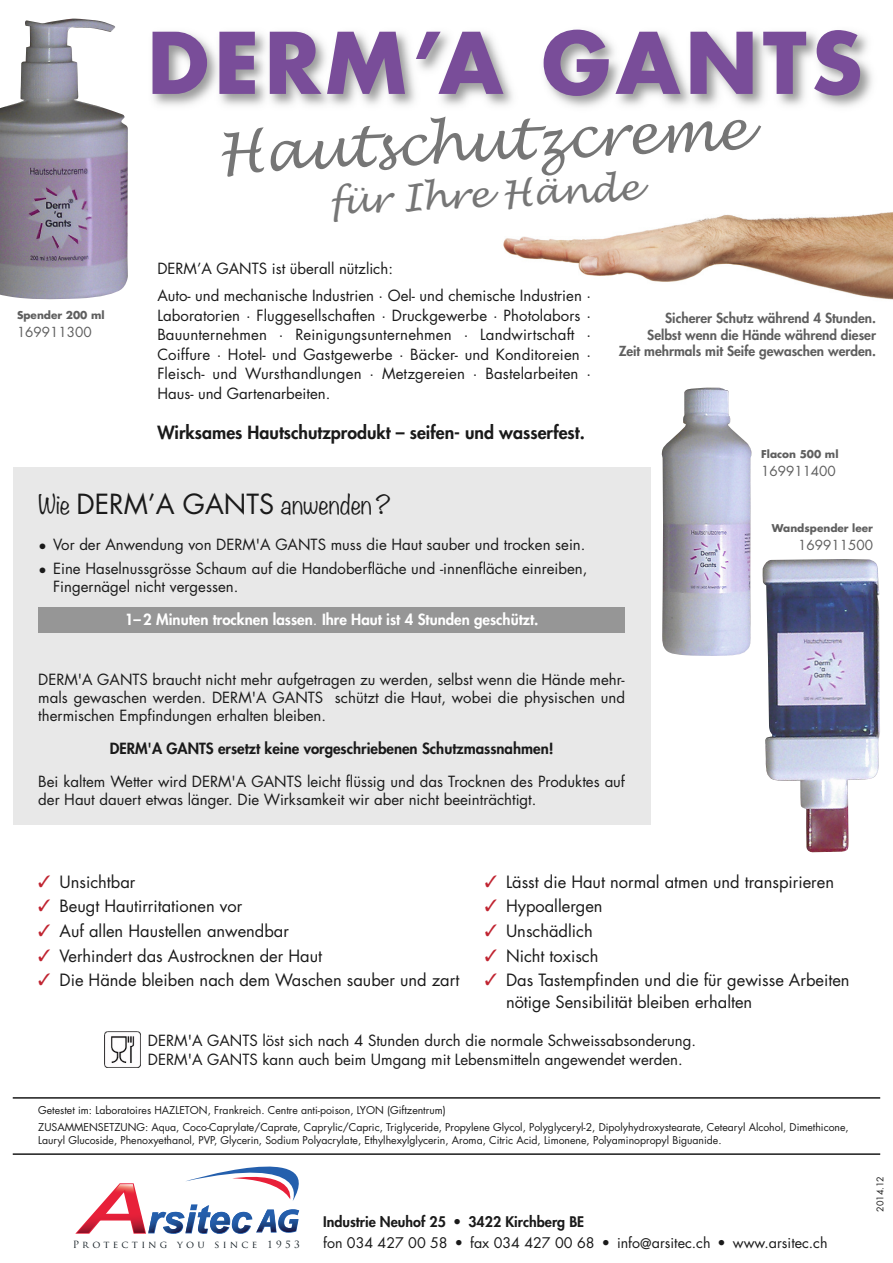
<style>
.page{position:relative;width:893px;height:1263px;background:#fff}
.page>*{position:absolute;margin:0;border:0;box-sizing:border-box;transform-origin:0 0}
.t1{font:700 82.5px "Futura";letter-spacing:.06em;color:#794d99}
.t2{font:italic 54px "Lucida Handwriting";color:#767676}
.t3{font:italic 36px "Lucida Handwriting";color:#767676}
.t4{font:300 24px "Noteworthy";color:#1a1a1a}
.t5{font:800 17.7px "Futura";color:#1a1a1a}
.t6{font:16.5px/21.6px "Futura";color:#1a1a1a}
.t7{font:15px/19.5px "Futura";color:#1a1a1a}
.t8{font:800 15px "Futura";color:#1a1a1a}
.t9{font:800 15px "Futura";color:#fff}
.t10{font:14.25px "Futura";color:#1a1a1a}
.t11{font:800 14.25px "Futura";color:#1a1a1a}
.t12{font:800 13.5px/16.5px "Futura";color:#5f5f5f;text-align:right}
.t13{font:13.5px "Futura";color:#5f5f5f}
.t14{font:10.5px/16.8px "Futura";color:#1a1a1a}
.t15{font:700 10.5px "Futura";color:#5f5f5f}
.t16{font:9.75px "Trajan Pro Regular+BMSLNA";letter-spacing:.325em;color:#131d23}
.t17{font:9px "Futura";color:#1a1a1a}
.s1{font-family:"Futura";font-weight:400;font-size:27px}
.s2{font-weight:400}
.s3{color:#c02431}
.s4{font-weight:800}
</style>
<div class="page">
<img style="left:503px;top:212px;width:390px;height:88px">
<div style="left:13px;top:468px;width:638px;height:357px;background:#e8e8e8"></div>
<svg style="left:75px;top:1166px;width:225px;height:68px"></svg>
<div style="left:38px;top:607px;width:587px;height:26px;background:#969696"></div>
<img style="left:153px;top:31px;width:719px;height:76px">
<hr style="left:13px;top:1097px;width:867px;height:2px;background:#1a1a1a">
<hr style="left:13px;top:1153px;width:867px;height:2px;background:#1a1a1a">
<img style="left:0;top:18px;width:128px;height:281px">
<img style="left:105px;top:1031px;width:36px;height:36px">
<img style="left:763px;top:559px;width:117px;height:293px">
<img style="left:662px;top:388px;width:89px;height:268px">
<p class="t15" style="left:17px;top:311px;width:89px">Spender 200 ml</p>
<p class="t13" style="left:17px;top:326px;width:76px">169911300</p>
<h1 class="t1" style="left:147px;top:25px;width:717px">DERM’A GANTS</h1>
<h2 class="t2" style="left:215px;top:120px;width:532px;rotate:-3deg">Hautschutzcreme</h2>
<h3 class="t3" style="left:328px;top:179px;width:312px;rotate:-3deg">für Ihre Hände</h3>
<p class="t7" style="left:157px;top:256px;width:435px;line-height:27px">DERM’A GANTS ist überall nützlich:<br>Auto- und mechanische Industrien · Oel- und chemische Industrien ·</p>
<p class="t7" style="left:157px;top:307px;width:435px;text-align:justify">Laboratorien · Fluggesellschaften · Druckgewerbe · Photolabors · Bauunternehmen · Reinigungsunternehmen · Landwirtschaft · Coiffure · Hotel- und Gastgewerbe · Bäcker- und Konditoreien · Fleisch- und Wursthandlungen · Metzgereien · Bastelarbeiten · Haus- und Gartenarbeiten.</p>
<p class="t5" style="left:157px;top:424px;width:429px">Wirksames Hautschutzprodukt – seifen- und wasserfest.</p>
<p class="t12" style="left:619px;top:311px;width:259px">Sicherer Schutz während 4 Stunden.<br>Selbst wenn die Hände während dieser<br>Zeit mehrmals mit Seife gewaschen werden.</p>
<p class="t15" style="left:761px;top:449px;width:79px">Flacon 500 ml</p>
<p class="t13" style="left:761px;top:465px;width:76px">169911400</p>
<h3 class="t4" style="left:38px;top:484px;width:354px">Wie <span class="s1">DERM’A GANTS</span> anwenden?</h3>
<p class="t7" style="left:38px;top:536px;width:549px">• Vor der Anwendung von DERM'A GANTS muss die Haut sauber und trocken sein.</p>
<p class="t7" style="left:53px;top:561px;width:536px;line-height:18px;text-indent:-15px">• Eine Haselnussgrösse Schaum auf die Handoberfläche und -innenfläche einreiben,<br>Fingernägel nicht vergessen.</p>
<p class="t9" style="left:125px;top:613px;width:415px">1– 2 Minuten trocknen lassen<span class="s2">.</span> Ihre Haut ist 4 Stunden geschützt.</p>
<p class="t7" style="left:38px;top:672px;width:588px;line-height:18px;text-align:justify">DERM'A GANTS braucht nicht mehr aufgetragen zu werden, selbst wenn die Hände mehr&shy;mals gewaschen werden. DERM'A GANTS schützt die Haut, wobei die physischen und thermischen Empfindungen erhalten bleiben.</p>
<p class="t8" style="left:110px;top:742px;width:445px">DERM'A GANTS ersetzt keine vorgeschriebenen Schutzmassnahmen!</p>
<p class="t7" style="left:38px;top:774px;width:588px;line-height:18px">Bei kaltem Wetter wird DERM'A GANTS leicht flüssig und das Trocknen des Produktes auf der Haut dauert etwas länger. Die Wirksamkeit wir aber nicht beeinträchtigt.</p>
<p class="t15" style="left:772px;top:523px;width:103px">Wandspender leer</p>
<p class="t13" style="left:798px;top:539px;width:76px">169911500</p>
<p class="t6" style="left:38px;top:872px;width:99px"><span class="s3">✓</span> Unsichtbar</p>
<p class="t6" style="left:485px;top:872px;width:351px"><span class="s3">✓</span> Lässt die Haut normal atmen und transpirieren</p>
<p class="t6" style="left:38px;top:897px;width:205px"><span class="s3">✓</span> Beugt Hautirritationen vor</p>
<p class="t6" style="left:485px;top:897px;width:119px"><span class="s3">✓</span> Hypoallergen</p>
<p class="t6" style="left:38px;top:921px;width:252px"><span class="s3">✓</span> Auf allen Haustellen anwendbar</p>
<p class="t6" style="left:485px;top:921px;width:109px"><span class="s3">✓</span> Unschädlich</p>
<p class="t6" style="left:38px;top:946px;width:285px"><span class="s3">✓</span> Verhindert das Austrocknen der Haut</p>
<p class="t6" style="left:485px;top:946px;width:115px"><span class="s3">✓</span> Nicht toxisch</p>
<p class="t6" style="left:38px;top:971px;width:423px"><span class="s3">✓</span> Die Hände bleiben nach dem Waschen sauber und zart</p>
<p class="t6" style="left:506px;top:971px;width:345px;text-indent:-21px"><span class="s3">✓</span> Das Tastempfinden und die für gewisse Arbeiten nötige Sensibilität bleiben erhalten</p>
<p class="t7" style="left:148px;top:1032px;width:550px">DERM'A GANTS löst sich nach 4 Stunden durch die normale Schweissabsonderung.<br>DERM'A GANTS kann auch beim Umgang mit Lebensmitteln angewendet werden.</p>
<p class="t14" style="left:38px;top:1102px;width:812px">Getestet im: Laboratoires HAZLETON, Frankreich. Centre anti-poison, LYON (Giftzentrum)<br>ZUSAMMENSETZUNG: Aqua, Coco-Caprylate/Caprate, Caprylic/Capric, Triglyceride, Propylene Glycol, Polyglyceryl-2, Dipolyhydroxystearate, Cetearyl Alcohol, Dimethicone,</p>
<p class="t14" style="left:38px;top:1133px;width:685px">Lauryl Glucoside, Phenoxyethanol, PVP, Glycerin, Sodium Polyacrylate, Ethylhexylglycerin, Aroma, Citric Acid, Limonene, Polyaminopropyl Biguanide.</p>
<p class="t11" style="left:323px;top:1214px;width:262px">Industrie Neuhof 25 • 3422 Kirchberg BE</p>
<p class="t16" style="left:73px;top:1239px;width:228px">Protecting you since 1953</p>
<p class="t10" style="left:323px;top:1236px;width:506px">fon 034 427 00 58 <span class="s4">•</span> fax 034 427 00 68 <span class="s4">•</span> info@arsitec.ch <span class="s4">•</span> www.arsitec.ch</p>
<p class="t17" style="left:876px;top:1212px;width:37px;rotate:-90deg">2014.12</p>
</div>
